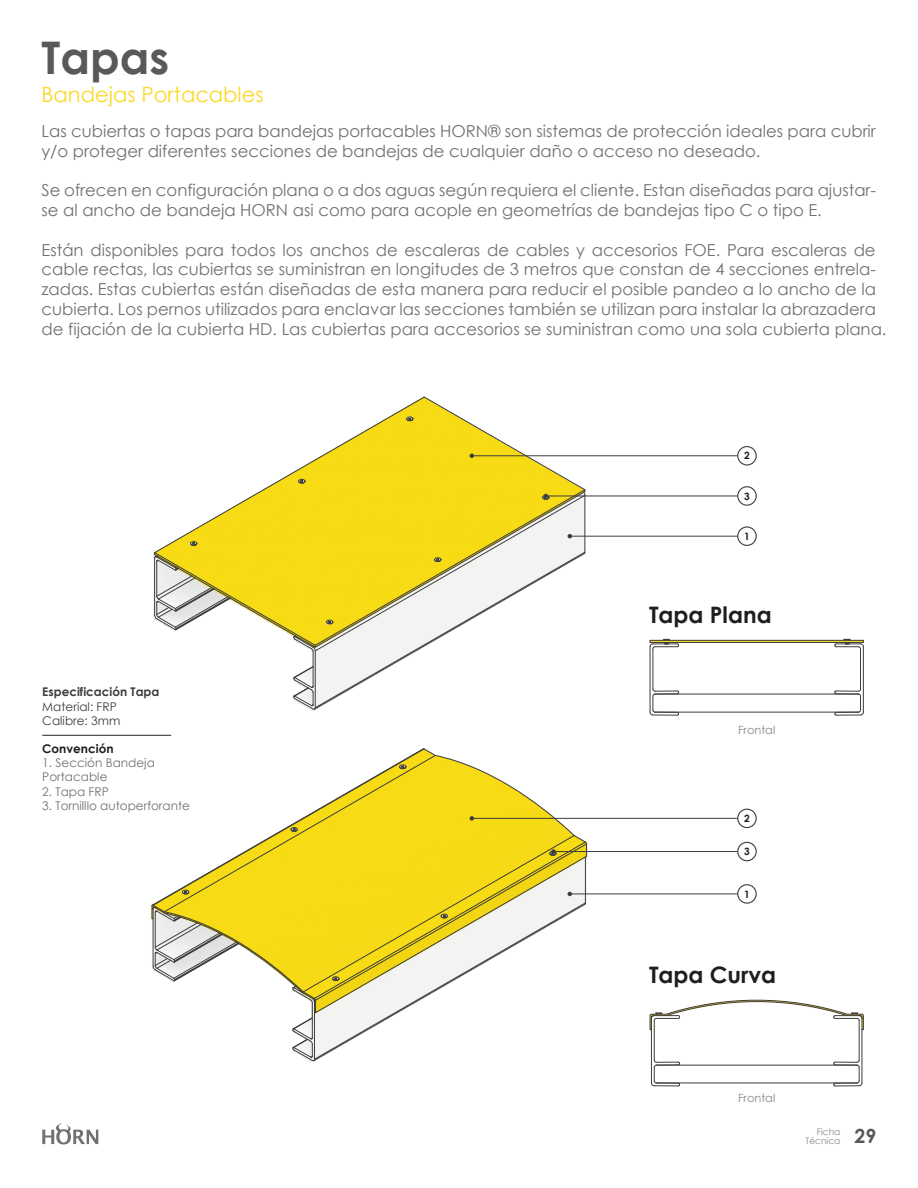
<style>
.page{position:relative;width:918px;height:1188px;background:#fff}
.page>*{position:absolute;margin:0;border:0;box-sizing:border-box;transform-origin:0 0}
.t1{font:700 45px "Century Gothic";color:#5b5958}
.t2{font:700 22.65px "Century Gothic";color:#1e1e1c}
.t3{font:21px "Century Gothic";color:#fcd828}
.t4{font:700 19.5px "Century Gothic";color:#585857}
.t5{font:16.5px/19.8px "Century Gothic";color:#727070}
.t6{font:12px/14.4px "Century Gothic";color:#727070}
.t7{font:12px/14.4px "Century Gothic";color:#3d3d3b}
.t8{font:700 12px "Century Gothic";color:#3d3d3b}
.t9{font:700 12px "Century Gothic";color:#1e1e1c}
.t10{font:11.4px "Century Gothic";color:#878787}
.t11{font:700 10.05px "Century Gothic";color:#1e1e1c}
.t12{font:9px/9px "Century Gothic";color:#878787;text-align:right}
</style>
<div class="page">
<hr style="left:650px;top:640px;width:213px;height:2px;background:#fcd828">
<hr style="left:650px;top:642px;width:213px;height:1px;background:#3d3d3b">
<hr style="left:650px;top:640px;width:213px;height:1px;background:#3d3d3b">
<hr style="left:654px;top:694px;width:204px;height:1px;background:#3d3d3b">
<hr style="left:654px;top:712px;width:204px;height:1px;background:#3d3d3b">
<hr style="left:862px;top:647px;width:1px;height:65px;background:#3d3d3b">
<svg style="left:834px;top:688px;width:29px;height:28px"></svg>
<hr style="left:860px;top:649px;width:1px;height:40px;background:#3d3d3b">
<hr style="left:652px;top:649px;width:1px;height:40px;background:#3d3d3b">
<svg style="left:649px;top:688px;width:30px;height:28px"></svg>
<hr style="left:649px;top:647px;width:1px;height:65px;background:#3d3d3b">
<svg style="left:649px;top:639px;width:30px;height:10px"></svg>
<svg style="left:834px;top:639px;width:29px;height:10px"></svg>
<hr style="left:654px;top:1021px;width:1px;height:39px;background:#3d3d3b">
<hr style="left:858px;top:1021px;width:1px;height:39px;background:#3d3d3b">
<hr style="left:651px;top:1030px;width:1px;height:53px;background:#3d3d3b">
<hr style="left:656px;top:1083px;width:201px;height:1px;background:#3d3d3b">
<hr style="left:656px;top:1065px;width:201px;height:1px;background:#3d3d3b">
<svg style="left:651px;top:1060px;width:29px;height:27px"></svg>
<svg style="left:833px;top:1060px;width:29px;height:27px"></svg>
<hr style="left:861px;top:1018px;width:1px;height:65px;background:#3d3d3b">
<svg style="left:649px;top:999px;width:214px;height:31px"></svg>
<hr style="left:471px;top:818px;width:266px;height:1px;background:#3d3d3b">
<div style="left:737px;top:809px;width:19px;height:19px;border:1px solid #3d3d3b;border-radius:50%"></div>
<hr style="left:471px;top:455px;width:266px;height:1px;background:#3d3d3b">
<div style="left:737px;top:446px;width:19px;height:20px;border:1px solid #3d3d3b;border-radius:50%"></div>
<hr style="left:553px;top:851px;width:184px;height:1px;background:#3d3d3b">
<div style="left:737px;top:842px;width:19px;height:19px;border:1px solid #3d3d3b;border-radius:50%"></div>
<hr style="left:545px;top:496px;width:192px;height:1px;background:#3d3d3b">
<div style="left:737px;top:486px;width:19px;height:20px;border:1px solid #3d3d3b;border-radius:50%"></div>
<hr style="left:569px;top:894px;width:168px;height:1px;background:#3d3d3b">
<svg style="left:151px;top:748px;width:436px;height:313px"></svg>
<div style="left:737px;top:884px;width:19px;height:20px;border:1px solid #3d3d3b;border-radius:50%"></div>
<hr style="left:569px;top:536px;width:168px;height:1px;background:#3d3d3b">
<svg style="left:154px;top:396px;width:431px;height:314px"></svg>
<div style="left:737px;top:526px;width:19px;height:20px;border:1px solid #3d3d3b;border-radius:50%"></div>
<hr style="left:42px;top:735px;width:129px;height:1px;background:#3d3d3b">
<svg style="left:42px;top:1123px;width:56px;height:22px"></svg>
<h1 class="t1" style="left:41px;top:24px;width:129px">Tapas</h1>
<p class="t3" style="left:41px;top:80px;width:224px">Bandejas Portacables</p>
<p class="t5" style="left:41px;top:121px;width:835px">Las cubiertas o tapas para bandejas portacables HORN® son sistemas de protección ideales para cubrir y/o proteger diferentes secciones de bandejas de cualquier daño o acceso no deseado.</p>
<p class="t5" style="left:41px;top:180px;width:835px">Se ofrecen en configuración plana o a dos aguas según requiera el cliente. Estan diseñadas para ajustar&shy;se al ancho de bandeja HORN asi como para acople en geometrías de bandejas tipo C o tipo E.</p>
<p class="t5" style="left:41px;top:240px;width:846px">Están disponibles para todos los anchos de escaleras de cables y accesorios FOE. Para escaleras de cable rectas, las cubiertas se suministran en longitudes de 3 metros que constan de 4 secciones entrela&shy;zadas. Estas cubiertas están diseñadas de esta manera para reducir el posible pandeo a lo ancho de la cubierta. Los pernos utilizados para enclavar las secciones también se utilizan para instalar la abrazadera de fijación de la cubierta HD. Las cubiertas para accesorios se suministran como una sola cubierta plana.</p>
<p class="t11" style="left:744px;top:448px;width:7px">2</p>
<p class="t11" style="left:744px;top:488px;width:7px">3</p>
<p class="t11" style="left:744px;top:529px;width:7px">1</p>
<p class="t8" style="left:42px;top:683px;width:119px">Especificación Tapa</p>
<p class="t7" style="left:42px;top:699px;width:80px">Material: FRP<br>Calibre: 3mm</p>
<p class="t9" style="left:42px;top:739px;width:73px">Convención</p>
<p class="t6" style="left:42px;top:755px;width:114px">1. Sección Bandeja<br>Portacable</p>
<p class="t6" style="left:42px;top:784px;width:68px">2. Tapa FRP</p>
<p class="t6" style="left:42px;top:798px;width:149px">3. Tornilllo autoperforante</p>
<h2 class="t2" style="left:649px;top:598px;width:124px">Tapa Plana</h2>
<p class="t10" style="left:738px;top:721px;width:39px">Frontal</p>
<p class="t11" style="left:744px;top:811px;width:7px">2</p>
<p class="t11" style="left:744px;top:844px;width:7px">3</p>
<p class="t11" style="left:744px;top:886px;width:7px">1</p>
<h2 class="t2" style="left:649px;top:957px;width:129px">Tapa Curva</h2>
<p class="t10" style="left:738px;top:1090px;width:39px">Frontal</p>
<p class="t12" style="left:805px;top:1127px;width:36px">Ficha<br>Técnica</p>
<p class="t4" style="left:854px;top:1122px;width:23px">29</p>
</div>
